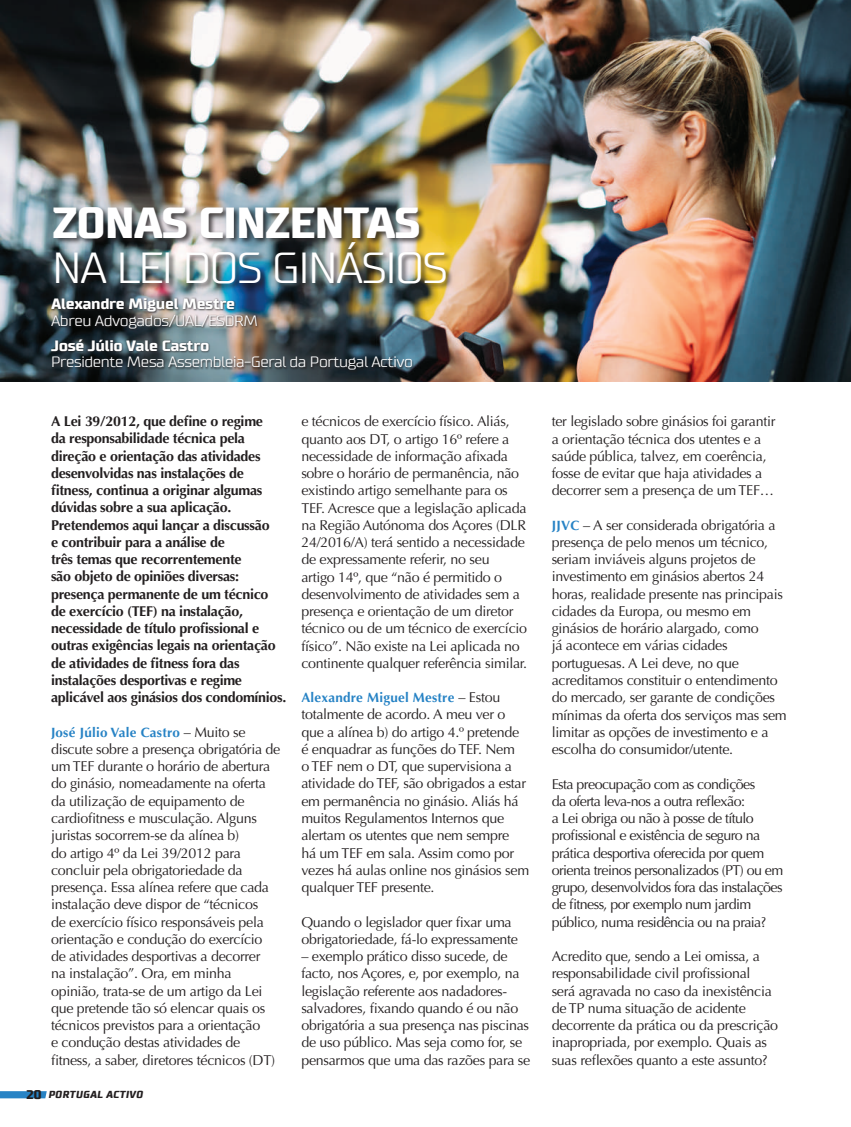
<style>
.page{position:relative;width:851px;height:1127px;background:#fff}
.page>*{position:absolute;margin:0;border:0;box-sizing:border-box;transform-origin:0 0}
.t1{font:300 43.5px "Supermolot";letter-spacing:-.04em;color:#fff}
.t2{font:700 43.5px "Supermolot";letter-spacing:-.04em;color:#fff}
.t3{font:300 15px "Supermolot";letter-spacing:-.03em;color:#fff}
.t4{font:700 15px "Supermolot";letter-spacing:-.03em;color:#fff}
.t5{font:14.25px/17.2px "Optima";letter-spacing:-.02em;color:#231f20}
.t6{font:700 14.25px/17.2px "Optima";letter-spacing:-.02em;color:#231f20}
.t7{font:14.25px/17.2px "Optima";letter-spacing:-.04em;color:#231f20}
.t8{font:700 13.5px "Optima";letter-spacing:.015em;color:#2783c5}
.t9{font:italic 700 10.2px "Supermolot";letter-spacing:.01em;color:#231f20}
.s1{font-weight:400;font-size:14.25px;color:#231f20}
.s2{font-style:normal;font-size:12.6px}
.s3{font-weight:700;font-size:13.5px;color:#2783c5}
</style>
<div class="page">
<svg style="left:0;top:1091px;width:47px;height:7px"></svg>
<img style="left:0;top:0;width:850px;height:382px">
<div style="left:53px;top:206px;width:400px;height:84px;background:#231f20;opacity:.78"></div>
<div style="left:50px;top:297px;width:209px;height:34px;background:#231f20;opacity:.91"></div>
<div style="left:50px;top:338px;width:364px;height:34px;background:#231f20;opacity:.91"></div>
<h1 class="t2" style="left:52px;top:196px;width:370px">ZONAS CINZENTAS</h1>
<h1 class="t1" style="left:52px;top:242px;width:397px">NA LEI DOS GINÁSIOS</h1>
<p class="t4" style="left:51px;top:295px;width:185px">Alexandre Miguel Mestre</p>
<p class="t3" style="left:51px;top:312px;width:208px">Abreu Advogados/UAL/ESDRM</p>
<p class="t4" style="left:51px;top:336px;width:160px">José Júlio Vale Castro</p>
<p class="t3" style="left:51px;top:353px;width:363px">Presidente Mesa Assembleia-Geral da Portugal Activo</p>
<p class="t6" style="left:51px;top:413px;width:237px">A Lei 39/2012, que define o regime<br>da responsabilidade técnica pela direção e orientação das atividades desenvolvidas nas instalações de fitness, continua a originar algumas dúvidas sobre a sua aplicação.<br>Pretendemos aqui lançar a discussão<br>e contribuir para a análise de<br>três temas que recorrentemente<br>são objeto de opiniões diversas: presença permanente de um técnico de exercício (TEF) na instalação, necessidade de título profissional e outras exigências legais na orientação de atividades de fitness fora das instalações desportivas e regime aplicável aos ginásios dos condomínios.</p>
<p class="t8" style="left:51px;top:724px;width:196px">José Júlio Vale Castro <span class="s1">– Muito se</span></p>
<p class="t5" style="left:51px;top:741px;width:231px">discute sobre a presença obrigatória de um TEF durante o horário de abertura do ginásio, nomeadamente na oferta da utilização de equipamento de cardiofitness e musculação. Alguns juristas socorrem-se da alínea b)<br>do artigo 4º da Lei 39/2012 para concluir pela obrigatoriedade da presença. Essa alínea refere que cada instalação deve dispor de “técnicos<br>de exercício físico responsáveis pela orientação e condução do exercício de atividades desportivas a decorrer<br>na instalação”. Ora, em minha opinião, trata-se de um artigo da Lei que pretende tão só elencar quais os técnicos previstos para a orientação<br>e condução destas atividades de fitness, a saber, diretores técnicos (DT)</p>
<p class="t9" style="left:26px;top:1088px;width:118px"><span class="s2">20</span> PORTUGAL ACTIVO</p>
<p class="t5" style="left:301px;top:413px;width:227px">e técnicos de exercício físico. Aliás, quanto aos DT, o artigo 16º refere a necessidade de informação afixada sobre o horário de permanência, não existindo artigo semelhante para os TEF. Acresce que a legislação aplicada na Região Autónoma dos Açores (DLR 24/2016/A) terá sentido a necessidade de expressamente referir, no seu<br>artigo 14º, que “não é permitido o desenvolvimento de atividades sem a presença e orientação de um diretor técnico ou de um técnico de exercício físico”. Não existe na Lei aplicada no continente qualquer referência similar.</p>
<p class="t8" style="left:301px;top:690px;width:200px">Alexandre Miguel Mestre <span class="s1">– Estou</span></p>
<p class="t5" style="left:301px;top:706px;width:229px">totalmente de acordo. A meu ver o que a alínea b) do artigo 4.º pretende é enquadrar as funções do TEF. Nem<br>o TEF nem o DT, que supervisiona a atividade do TEF, são obrigados a estar em permanência no ginásio. Aliás há muitos Regulamentos Internos que alertam os utentes que nem sempre<br>há um TEF em sala. Assim como por vezes há aulas online nos ginásios sem qualquer TEF presente.</p>
<p class="t5" style="left:301px;top:913px;width:218px">Quando o legislador quer fixar uma obrigatoriedade, fá-lo expressamente</p>
<p class="t5" style="left:301px;top:948px;width:230px">– exemplo prático disso sucede, de facto, nos Açores, e, por exemplo, na legislação referente aos nadadores&shy;salvadores, fixando quando é ou não obrigatória a sua presença nas piscinas de uso público. Mas seja como for, se pensarmos que uma das razões para se</p>
<p class="t5" style="left:551px;top:413px;width:225px">ter legislado sobre ginásios foi garantir a orientação técnica dos utentes e a saúde pública, talvez, em coerência, fosse de evitar que haja atividades a decorrer sem a presença de um TEF…</p>
<p class="t5" style="left:551px;top:516px;width:236px"><span class="s3">JJVC</span> – A ser considerada obrigatória a presença de pelo menos um técnico, seriam inviáveis alguns projetos de investimento em ginásios abertos 24 horas, realidade presente nas principais cidades da Europa, ou mesmo em ginásios de horário alargado, como<br>já acontece em várias cidades portuguesas. A Lei deve, no que acreditamos constituir o entendimento do mercado, ser garante de condições mínimas da oferta dos serviços mas sem limitar as opções de investimento e a escolha do consumidor/utente.</p>
<p class="t7" style="left:551px;top:775px;width:233px">Esta preocupação com as condições<br>da oferta leva-nos a outra reflexão:<br>a Lei obriga ou não à posse de título profissional e existência de seguro na prática desportiva oferecida por quem orienta treinos personalizados (PT) ou em grupo, desenvolvidos fora das instalações de fitness, por exemplo num jardim público, numa residência ou na praia?</p>
<p class="t5" style="left:551px;top:948px;width:228px">Acredito que, sendo a Lei omissa, a responsabilidade civil profissional<br>será agravada no caso da inexistência de TP numa situação de acidente decorrente da prática ou da prescrição inapropriada, por exemplo. Quais as suas reflexões quanto a este assunto?</p>
</div>
